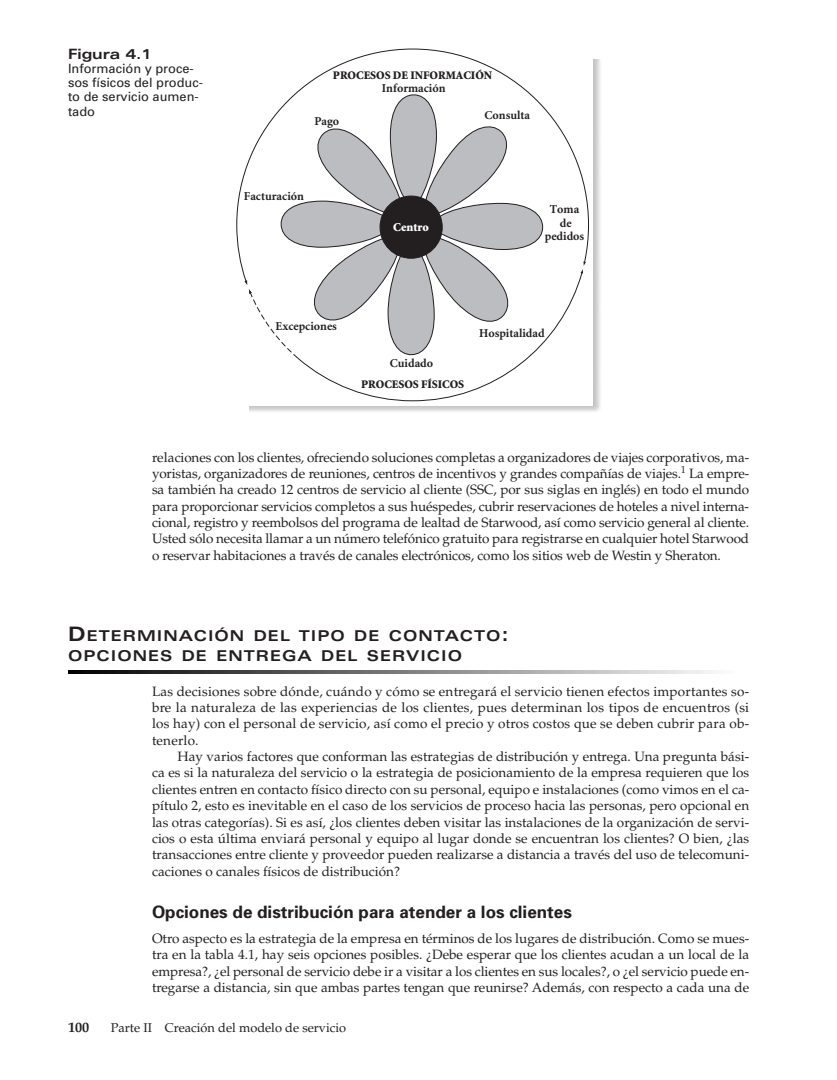
<style>
.page{position:relative;width:837px;height:1080px;background:#fff}
.page>*{position:absolute;margin:0;border:0;box-sizing:border-box;transform-origin:0 0}
.t1{font:700 17.1px "Univers";color:#231f20}
.t2{font:700 expanded 15px/20px "Univers";letter-spacing:.065em;color:#231f20}
.t3{font:700 expanded 14.25px "Univers";color:#231f20}
.t4{font:700 14.25px "Palatino";color:#231f20}
.t5{font:13.5px/16.4px "Palatino";color:#231f20;text-align:justify}
.t6{font:12.75px/14.2px "Univers";color:#231f20}
.t7{font:12.75px "Palatino";color:#231f20}
.t8{font:700 12.15px/13.5px "Minion";color:#231f20;text-align:center}
.t9{font:900 12.15px "Minion";color:#fff}
.t10{font:900 11.55px "Minion";color:#231f20}
.s1{font-size:19.95px}
</style>
<div class="page">
<img style="left:249px;top:273px;width:351px;height:139px">
<img style="left:593px;top:60px;width:7px;height:213px">
<div style="left:232px;top:43px;width:361px;height:362px;background:#fff"></div>
<svg style="left:298px;top:283px;width:281px;height:119px"></svg>
<svg style="left:236px;top:48px;width:353px;height:235px"></svg>
<svg style="left:581px;top:262px;width:5px;height:12px"></svg>
<svg style="left:245px;top:94px;width:298px;height:265px"></svg>
<img style="left:68px;top:670px;width:643px;height:3px">
<p class="t3" style="left:68px;top:49px;width:85px">Figura 4.1</p>
<p class="t6" style="left:68px;top:63px;width:137px">Información y proce&shy;sos físicos del produc&shy;to de servicio aumen&shy;tado</p>
<p class="t10" style="left:333px;top:71px;width:161px">PROCESOS DE INFORMACIÓN</p>
<p class="t8" style="left:314px;top:115px;width:26px">Pago</p>
<p class="t8" style="left:244px;top:191px;width:62px">Facturación</p>
<p class="t8" style="left:382px;top:82px;width:65px">Información</p>
<p class="t9" style="left:393px;top:222px;width:37px">Centro</p>
<p class="t8" style="left:485px;top:109px;width:47px">Consulta</p>
<p class="t8" style="left:545px;top:204px;width:41px">Toma de pedidos</p>
<p class="t8" style="left:276px;top:321px;width:63px">Excepciones</p>
<p class="t8" style="left:390px;top:358px;width:45px">Cuidado</p>
<p class="t10" style="left:361px;top:380px;width:105px">PROCESOS FÍSICOS</p>
<p class="t8" style="left:479px;top:328px;width:67px">Hospitalidad</p>
<p class="t5" style="left:152px;top:451px;width:599px">relaciones con los clientes, ofreciendo soluciones completas a organizadores de viajes corporativos, ma&shy;yoristas, organizadores de reuniones, centros de incentivos y grandes compañías de viajes.<sup>1</sup> La empre&shy;sa también ha creado 12 centros de servicio al cliente (SSC, por sus siglas en inglés) en todo el mundo para proporcionar servicios completos a sus huéspedes, cubrir reservaciones de hoteles a nivel interna&shy;cional, registro y reembolsos del programa de lealtad de Starwood, así como servicio general al cliente.<br>Usted sólo necesita llamar a un número telefónico gratuito para registrarse en cualquier hotel Starwood o reservar habitaciones a través de canales electrónicos, como los sitios web de Westin y Sheraton.</p>
<p class="t2" style="left:68px;top:627px;width:442px"><span class="s1">D</span>ETERMINACIÓN DEL TIPO DE CONTACTO<span class="s1">:<br></span>OPCIONES DE ENTREGA DEL SERVICIO</p>
<p class="t5" style="left:152px;top:684px;width:599px">Las decisiones sobre dónde, cuándo y cómo se entregará el servicio tienen efectos importantes so&shy;bre la naturaleza de las experiencias de los clientes, pues determinan los tipos de encuentros (si los hay) con el personal de servicio, así como el precio y otros costos que se deben cubrir para ob&shy;tenerlo.</p>
<p class="t5" style="left:152px;top:750px;width:599px;text-indent:26px">Hay varios factores que conforman las estrategias de distribución y entrega. Una pregunta bási&shy;ca es si la naturaleza del servicio o la estrategia de posicionamiento de la empresa requieren que los clientes entren en contacto físico directo con su personal, equipo e instalaciones (como vimos en el ca&shy;pítulo 2, esto es inevitable en el caso de los servicios de proceso hacia las personas, pero opcional en las otras categorías). Si es así, ¿los clientes deben visitar las instalaciones de la organización de servi&shy;cios o esta última enviará personal y equipo al lugar donde se encuentran los clientes? O bien, ¿las transacciones entre cliente y proveedor pueden realizarse a distancia a través del uso de telecomuni&shy;caciones o canales físicos de distribución?</p>
<p class="t1" style="left:152px;top:906px;width:421px">Opciones de distribución para atender a los clientes</p>
<p class="t5" style="left:152px;top:932px;width:599px">Otro aspecto es la estrategia de la empresa en términos de los lugares de distribución. Como se mues&shy;tra en la tabla 4.1, hay seis opciones posibles. ¿Debe esperar que los clientes acudan a un local de la empresa?, ¿el personal de servicio debe ir a visitar a los clientes en sus locales?, o ¿el servicio puede en&shy;tregarse a distancia, sin que ambas partes tengan que reunirse? Además, con respecto a cada una de</p>
<p class="t4" style="left:68px;top:1021px;width:23px">100</p>
<p class="t7" style="left:111px;top:1022px;width:237px">Parte II Creación del modelo de servicio</p>
</div>
